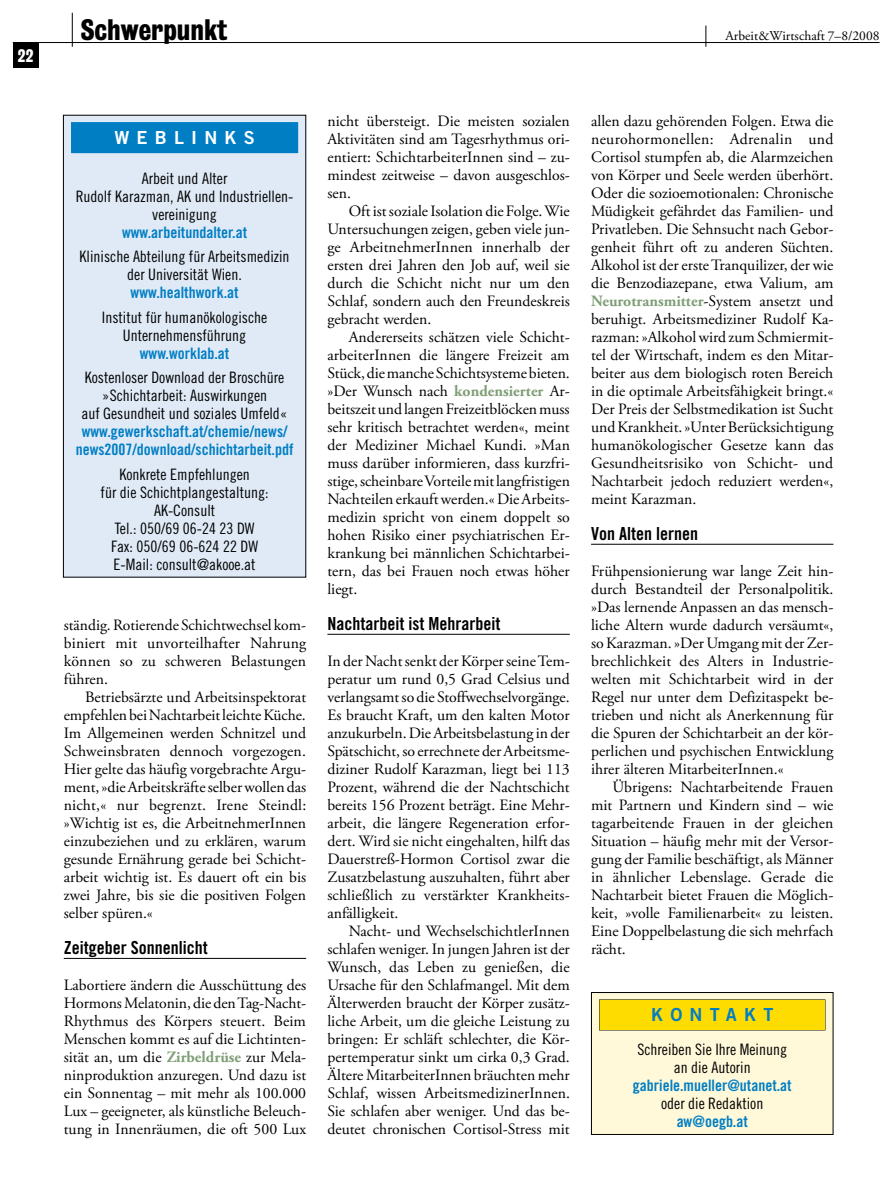
<style>
.page{position:relative;width:893px;height:1191px;background:#fff}
.page>*{position:absolute;margin:0;border:0;box-sizing:border-box;transform-origin:0 0}
.t1{font:27px "Bureau Grot Three Seven";color:#000}
.t2{font:18px "Trade Gothic Bold Cond Twenty";color:#000}
.t3{font:18px "Trade Gothic Bold Two";letter-spacing:.4em;color:#fff}
.t4{font:18px "Trade Gothic Bold Two";letter-spacing:.4em;color:#007ec4}
.t5{font:16.5px "Bureau Grot Three Seven";color:#fff}
.t6{font:15.75px/18px "Adobe Garamond Pro";color:#000;text-align:justify}
.t7{font:15.75px/18px "Trade Gothic Cond Eighteen";color:#000;text-align:center}
.t8{font:15.75px/18px "Trade Gothic Bold Cond Twenty";color:#007ec4;text-align:center}
.t9{font:13.5px "Adobe Garamond Pro";color:#000}
.s1{font-weight:700;color:#809e77}
</style>
<div class="page">
<div style="left:13px;top:42px;width:25px;height:26px;background:#000"></div>
<hr style="left:13px;top:42px;width:867px;height:1px;background:#000">
<hr style="left:72px;top:13px;width:1px;height:34px;background:#000">
<svg style="left:705px;top:26px;width:1px;height:21px"></svg>
<hr style="left:64px;top:958px;width:242px;height:1px;background:#000">
<hr style="left:327px;top:634px;width:243px;height:1px;background:#000">
<hr style="left:591px;top:544px;width:242px;height:1px;background:#000">
<div style="left:591px;top:992px;width:242px;height:142px;background:#fff8d9"></div>
<div style="left:599px;top:999px;width:226px;height:31px;background:#ffdc00"></div>
<div style="left:591px;top:992px;width:242px;height:142px;border:1px solid #000"></div>
<div style="left:63px;top:115px;width:243px;height:462px;background:#dfeaf6"></div>
<div style="left:71px;top:122px;width:227px;height:31px;background:#007ec4"></div>
<div style="left:63px;top:115px;width:243px;height:462px;border:1px solid #000"></div>
<p class="t5" style="left:18px;top:46px;width:17px">22</p>
<h1 class="t1" style="left:81px;top:14px;width:148px">Schwerpunkt</h1>
<p class="t9" style="left:725px;top:28px;width:156px">Arbeit&amp;Wirtschaft 7–8/2008</p>
<p class="t3" style="left:114px;top:126px;width:139px">WEB LINKS</p>
<p class="t7" style="left:76px;top:169px;width:218px">Arbeit und Alter<br>Rudolf Karazman, AK und Industriellen&shy;vereinigung</p>
<p class="t8" style="left:122px;top:223px;width:127px">www.arbeitundalter.at</p>
<p class="t7" style="left:80px;top:247px;width:211px">Klinische Abteilung für Arbeitsmedizin der Universität Wien.</p>
<p class="t8" style="left:131px;top:284px;width:109px">www.healthwork.at</p>
<p class="t7" style="left:102px;top:308px;width:167px">Institut für humanökologische<br>Unternehmensführung</p>
<p class="t8" style="left:140px;top:344px;width:91px">www.worklab.at</p>
<p class="t7" style="left:81px;top:368px;width:208px">Kostenloser Download der Broschüre »Schichtarbeit: Auswirkungen<br>auf Gesundheit und soziales Umfeld«</p>
<p class="t8" style="left:76px;top:422px;width:219px">www.gewerkschaft.at/chemie/news/ news2007/download/schichtarbeit.pdf</p>
<p class="t7" style="left:101px;top:465px;width:169px">Konkrete Empfehlungen<br>für die Schichtplangestaltung:<br>AK-Consult<br>Tel.: 050/69 06-24 23 DW<br>Fax: 050/69 06-624 22 DW<br>E-Mail: consult@akooe.at</p>
<p class="t6" style="left:64px;top:617px;width:244px">ständig. Rotierende Schichtwechsel kom&shy;biniert mit unvorteilhafter Nahrung können so zu schweren Belastungen führen.</p>
<p class="t6" style="left:64px;top:689px;width:244px;text-indent:21px">Betriebsärzte und Arbeitsinspektorat empfehlen bei Nachtarbeit leichte Küche.<br>Im Allgemeinen werden Schnitzel und Schweinsbraten dennoch vorgezogen.<br>Hier gelte das häufig vorgebrachte Argu&shy;ment, »die Arbeitskräfte selber wollen das nicht,« nur begrenzt. Irene Steindl: »Wichtig ist es, die ArbeitnehmerInnen einzubeziehen und zu erklären, warum gesunde Ernährung gerade bei Schicht&shy;arbeit wichtig ist. Es dauert oft ein bis zwei Jahre, bis sie die positiven Folgen selber spüren.«</p>
<p class="t2" style="left:64px;top:937px;width:145px">Zeitgeber Sonnenlicht</p>
<p class="t6" style="left:64px;top:977px;width:244px">Labortiere ändern die Ausschüttung des Hormons Melatonin, die den Tag-Nacht-Rhythmus des Körpers steuert. Beim Menschen kommt es auf die Lichtinten&shy;sität an, um die <span class="s1">Zirbeldrüse</span> zur Mela&shy;ninproduktion anzuregen. Und dazu ist ein Sonnentag – mit mehr als 100.000<br>Lux – geeigneter, als künstliche Beleuch&shy;tung in Innenräumen, die oft 500 Lux</p>
<p class="t6" style="left:327px;top:113px;width:244px">nicht übersteigt. Die meisten sozialen Aktivitäten sind am Tagesrhythmus ori&shy;entiert: SchichtarbeiterInnen sind – zu&shy;mindest zeitweise – davon ausgeschlos&shy;sen.</p>
<p class="t6" style="left:327px;top:203px;width:244px;text-indent:21px">Oft ist soziale Isolation die Folge. Wie Untersuchungen zeigen, geben viele jun&shy;ge ArbeitnehmerInnen innerhalb der ersten drei Jahren den Job auf, weil sie durch die Schicht nicht nur um den Schlaf, sondern auch den Freundeskreis gebracht werden.</p>
<p class="t6" style="left:327px;top:329px;width:244px;text-indent:21px">Andererseits schätzen viele Schicht&shy;arbeiterInnen die längere Freizeit am Stück, die manche Schichtsysteme bieten. »Der Wunsch nach <span class="s1">kondensierter</span> Ar&shy;beitszeit und langen Freizeitblöcken muss sehr kritisch betrachtet werden«, meint der Mediziner Michael Kundi. »Man muss darüber informieren, dass kurzfri&shy;stige, scheinbare Vorteile mit langfristigen Nachteilen erkauft werden.« Die Arbeits&shy;medizin spricht von einem doppelt so hohen Risiko einer psychiatrischen Er&shy;krankung bei männlichen Schichtarbei&shy;tern, das bei Frauen noch etwas höher liegt.</p>
<p class="t2" style="left:327px;top:613px;width:174px">Nachtarbeit ist Mehrarbeit</p>
<p class="t6" style="left:327px;top:653px;width:244px">In der Nacht senkt der Körper seine Tem&shy;peratur um rund 0,5 Grad Celsius und verlangsamt so die Stoffwechselvorgänge.<br>Es braucht Kraft, um den kalten Motor anzukurbeln. Die Arbeitsbelastung in der Spätschicht, so errechnete der Arbeitsme&shy;diziner Rudolf Karazman, liegt bei 113<br>Prozent, während die der Nachtschicht bereits 156 Prozent beträgt. Eine Mehr&shy;arbeit, die längere Regeneration erfor&shy;dert. Wird sie nicht eingehalten, hilft das Dauerstreß-Hormon Cortisol zwar die Zusatzbelastung auszuhalten, führt aber schließlich zu verstärkter Krankheits&shy;anfälligkeit.</p>
<p class="t6" style="left:327px;top:923px;width:244px;text-indent:21px">Nacht- und WechselschichtlerInnen schlafen weniger. In jungen Jahren ist der Wunsch, das Leben zu genießen, die Ursache für den Schlafmangel. Mit dem Älterwerden braucht der Körper zusätz&shy;liche Arbeit, um die gleiche Leistung zu bringen: Er schläft schlechter, die Kör&shy;pertemperatur sinkt um cirka 0,3 Grad.<br>Ältere MitarbeiterInnen bräuchten mehr Schlaf, wissen ArbeitsmedizinerInnen.<br>Sie schlafen aber weniger. Und das be&shy;deutet chronischen Cortisol-Stress mit</p>
<p class="t6" style="left:591px;top:113px;width:244px">allen dazu gehörenden Folgen. Etwa die neurohormonellen: Adrenalin und Cortisol stumpfen ab, die Alarmzeichen von Körper und Seele werden überhört.<br>Oder die sozioemotionalen: Chronische Müdigkeit gefährdet das Familien- und Privatleben. Die Sehnsucht nach Gebor&shy;genheit führt oft zu anderen Süchten.<br>Alkohol ist der erste Tranquilizer, der wie die Benzodiazepane, etwa Valium, am <span class="s1">Neurotransmitter</span>-System ansetzt und beruhigt. Arbeitsmediziner Rudolf Ka&shy;razman: »Alkohol wird zum Schmiermit&shy;tel der Wirtschaft, indem es den Mitar&shy;beiter aus dem biologisch roten Bereich in die optimale Arbeitsfähigkeit bringt.« Der Preis der Selbstmedikation ist Sucht und Krankheit. »Unter Berücksichtigung humanökologischer Gesetze kann das Gesundheitsrisiko von Schicht- und Nachtarbeit jedoch reduziert werden«, meint Karazman.</p>
<p class="t2" style="left:591px;top:523px;width:108px">Von Alten lernen</p>
<p class="t6" style="left:591px;top:563px;width:244px">Frühpensionierung war lange Zeit hin&shy;durch Bestandteil der Personalpolitik. »Das lernende Anpassen an das mensch&shy;liche Altern wurde dadurch versäumt«, so Karazman. »Der Umgang mit der Zer&shy;brechlichkeit des Alters in Industrie&shy;welten mit Schichtarbeit wird in der Regel nur unter dem Defizitaspekt be&shy;trieben und nicht als Anerkennung für die Spuren der Schichtarbeit an der kör&shy;perlichen und psychischen Entwicklung ihrer älteren MitarbeiterInnen.«</p>
<p class="t6" style="left:591px;top:779px;width:244px;text-indent:21px">Übrigens: Nachtarbeitende Frauen mit Partnern und Kindern sind – wie tagarbeitende Frauen in der gleichen Situation – häufig mehr mit der Versor&shy;gung der Familie beschäftigt, als Männer in ähnlicher Lebenslage. Gerade die Nachtarbeit bietet Frauen die Möglich&shy;keit, »volle Familienarbeit« zu leisten.<br>Eine Doppelbelastung die sich mehrfach rächt.</p>
<p class="t4" style="left:651px;top:1003px;width:124px">KONTAKT</p>
<p class="t7" style="left:637px;top:1040px;width:151px">Schreiben Sie Ihre Meinung an die Autorin</p>
<p class="t8" style="left:633px;top:1076px;width:160px">gabriele.mueller@utanet.at</p>
<p class="t7" style="left:661px;top:1094px;width:104px">oder die Redaktion</p>
<p class="t8" style="left:677px;top:1112px;width:73px">aw@oegb.at</p>
</div>
